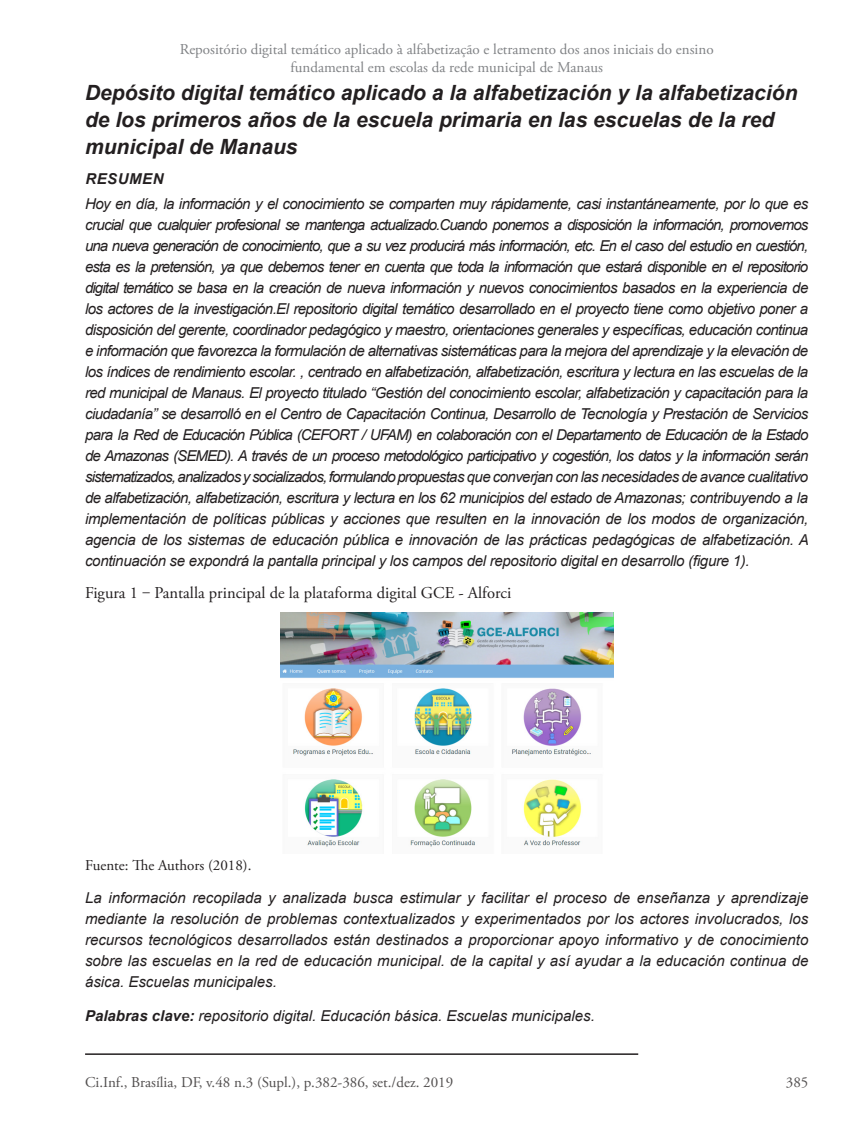
<style>
.page{position:relative;width:851px;height:1127px;background:#fff}
.page>*{position:absolute;margin:0;border:0;box-sizing:border-box;transform-origin:0 0}
.Ci_Inf__Artigo_-_Tít{font:italic 700 21px/27px "Arial";color:#231f20}
.Ci_Inf__Título_image{font:16.5px "Adobe Garamond Pro";color:#231f20}
.Ci_Inf__Artigo_-_Res{font:italic 15px/21px "Arial";color:#231f20;text-align:justify}
.t1{font:15px/18px "Adobe Garamond Pro";color:#808285;text-align:center}
.t2{font:15px "Adobe Garamond Pro";color:#524f4f}
.Fonte{font:15px "Adobe Garamond Pro";color:#231f20}
.Ci_Inf__Artigo_-_Tít-2{font:italic 700 15px "Arial";letter-spacing:.035em;color:#231f20}
.s1{font-weight:700}
</style>
<div class="page">
<hr style="left:85px;top:1053px;width:553px;height:2px;background:#231f20">
<img style="left:280px;top:612px;width:333px;height:235px">
<p class="t1" style="left:180px;top:41px;width:535px">Repositório digital temático aplicado à alfabetização e letramento dos anos iniciais do ensino fundamental em escolas da rede municipal de Manaus</p>
<p class="Ci_Inf__Artigo_-_Tít" style="left:85px;top:80px;width:713px">Depósito digital temático aplicado a la alfabetización y la alfabetización de los primeros años de la escuela primaria en las escuelas de la red municipal de Manaus</p>
<p class="Ci_Inf__Artigo_-_Tít-2" style="left:85px;top:169px;width:80px">RESUMEN</p>
<p class="Ci_Inf__Artigo_-_Res" style="left:85px;top:194px;width:725px">Hoy en día, la información y el conocimiento se comparten muy rápidamente, casi instantáneamente, por lo que es crucial que cualquier profesional se mantenga actualizado.Cuando ponemos a disposición la información, promovemos una nueva generación de conocimiento, que a su vez producirá más información, etc. En el caso del estudio en cuestión, esta es la pretensión, ya que debemos tener en cuenta que toda la información que estará disponible en el repositorio digital temático se basa en la creación de nueva información y nuevos conocimientos basados en la experiencia de los actores de la investigación.El repositorio digital temático desarrollado en el proyecto tiene como objetivo poner a disposición del gerente, coordinador pedagógico y maestro, orientaciones generales y específicas, educación continua e información que favorezca la formulación de alternativas sistemáticas para la mejora del aprendizaje y la elevación de los índices de rendimiento escolar. , centrado en alfabetización, alfabetización, escritura y lectura en las escuelas de la red municipal de Manaus. El proyecto titulado “Gestión del conocimiento escolar, alfabetización y capacitación para la ciudadanía” se desarrolló en el Centro de Capacitación Continua, Desarrollo de Tecnología y Prestación de Servicios para la Red de Educación Pública (CEFORT / UFAM) en colaboración con el Departamento de Educación de la Estado de Amazonas (SEMED). A través de un proceso metodológico participativo y cogestión, los datos y la información serán sistematizados, analizados y socializados, formulando propuestas que converjan con las necesidades de avance cualitativo de alfabetización, alfabetización, escritura y lectura en los 62 municipios del estado de Amazonas; contribuyendo a la implementación de políticas públicas y acciones que resulten en la innovación de los modos de organización, agencia de los sistemas de educación pública e innovación de las prácticas pedagógicas de alfabetización. A continuación se expondrá la pantalla principal y los campos del repositorio digital en desarrollo (figure 1).</p>
<p class="Ci_Inf__Título_image" style="left:85px;top:583px;width:427px">Figura 1 ‒ Pantalla principal de la plataforma digital GCE - Alforci</p>
<p class="Fonte" style="left:85px;top:856px;width:168px">Fuente: The Authors (2018).</p>
<p class="Ci_Inf__Artigo_-_Res" style="left:85px;top:888px;width:724px">La información recopilada y analizada busca estimular y facilitar el proceso de enseñanza y aprendizaje mediante la resolución de problemas contextualizados y experimentados por los actores involucrados, los recursos tecnológicos desarrollados están destinados a proporcionar apoyo informativo y de conocimiento sobre las escuelas en la red de educación municipal. de la capital y así ayudar a la educación continua de ásica. Escuelas municipales.</p>
<p class="Ci_Inf__Artigo_-_Res" style="left:85px;top:1005px;width:511px"><span class="s1">Palabras clave:</span> repositorio digital. Educación básica. Escuelas municipales.</p>
<p class="t2" style="left:85px;top:1073px;width:369px">Ci.Inf., Brasília, DF, v.48 n.3 (Supl.), p.382-386, set./dez. 2019</p>
<p class="t2" style="left:785px;top:1073px;width:24px">385</p>
</div>
